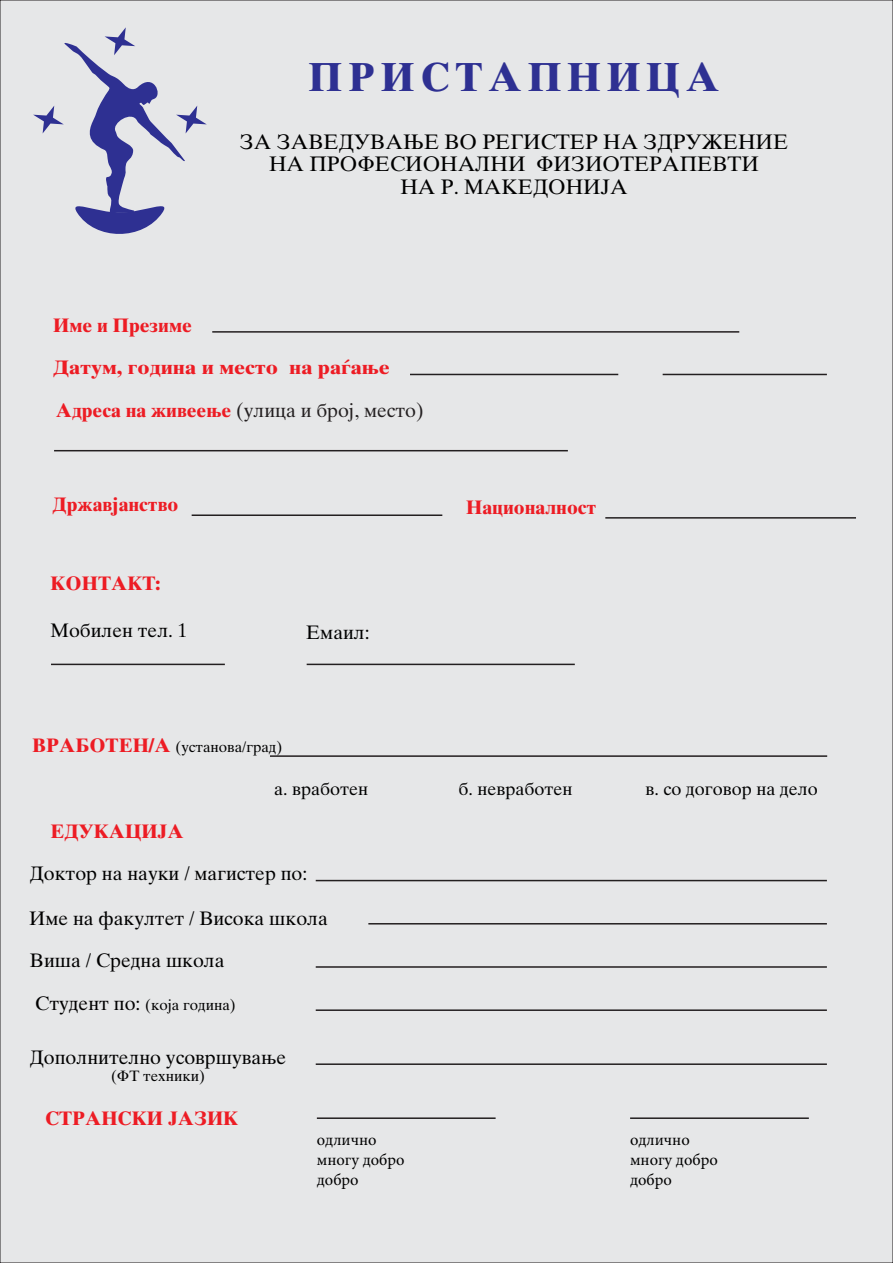
<style>
.page{position:relative;width:893px;height:1263px;background:#e6e7e8}
.page>*{position:absolute;margin:0;border:0;box-sizing:border-box;transform-origin:0 0}
.t1{font:700 40.5px "MACC Times";letter-spacing:.14em;color:#2e3092}
.t2{font:21px/22.5px "MACC Times";color:#000;text-align:center}
.t3{font:19.5px/42.2px "MACC Times";color:#000}
.t4{font:700 19.5px/41.7px "MACC Times";color:#ed1c24}
.t5{font:19.5px "MACC Times";color:#231f20}
.t6{font:18px "MACC Times";color:#000}
.t7{font:16.5px/19.8px "Minion Pro";color:#000}
.t8{font:15px "MACC Times";color:#000}
.s1{font-weight:700;color:#ed1c24}
.s2{font-weight:700;font-size:19.5px;color:#ed1c24}
.s3{font-size:19.5px}
</style>
<div class="page">
<hr style="left:212px;top:331px;width:527px;height:2px;background:#231f20">
<hr style="left:192px;top:514px;width:250px;height:2px;background:#231f20">
<hr style="left:605px;top:517px;width:251px;height:2px;background:#231f20">
<hr style="left:54px;top:450px;width:514px;height:1px;background:#231f20">
<hr style="left:410px;top:374px;width:208px;height:1px;background:#231f20">
<hr style="left:663px;top:374px;width:164px;height:1px;background:#231f20">
<hr style="left:51px;top:664px;width:174px;height:1px;background:#231f20">
<hr style="left:307px;top:664px;width:268px;height:1px;background:#231f20">
<hr style="left:270px;top:755px;width:557px;height:2px;background:#231f20">
<hr style="left:316px;top:880px;width:511px;height:1px;background:#231f20">
<hr style="left:368px;top:923px;width:459px;height:1px;background:#231f20">
<hr style="left:316px;top:966px;width:511px;height:2px;background:#231f20">
<hr style="left:316px;top:1009px;width:511px;height:2px;background:#231f20">
<hr style="left:316px;top:1063px;width:511px;height:2px;background:#231f20">
<hr style="left:317px;top:1117px;width:179px;height:2px;background:#231f20">
<hr style="left:630px;top:1117px;width:179px;height:2px;background:#231f20">
<svg style="left:33px;top:27px;width:174px;height:207px"></svg>
<h1 class="t1" style="left:309px;top:62px;width:412px">PRISTAPNICA</h1>
<p class="t2" style="left:240px;top:133px;width:550px">ZA ZAVEDUVAWE VO REGISTER NA ZDRU@ENIE<br>NA PROFESIONALNI FIZIOTERAPEVTI<br>NA R. MAKEDONIJA</p>
<p class="t4" style="left:53px;top:307px;width:338px">Ime i Prezime<br>Datum, godina i mesto na ra|awe</p>
<p class="t5" style="left:56px;top:403px;width:369px"><span class="s1">Adresa na `iveewe</span> (ulica i broj, mesto)</p>
<p class="t4" style="left:53px;top:486px;width:127px">Dr`avjanstvo</p>
<p class="t4" style="left:466px;top:489px;width:132px">Nacionalnost</p>
<p class="t4" style="left:50px;top:565px;width:111px">KONTAKT:</p>
<p class="t3" style="left:51px;top:611px;width:139px">Mobilen tel. 1</p>
<p class="t3" style="left:306px;top:613px;width:65px">Email:</p>
<p class="t8" style="left:32px;top:741px;width:252px"><span class="s2">VRABOTEN/A</span> (ustanova/grad)</p>
<p class="t6" style="left:274px;top:782px;width:96px">a. vraboten</p>
<p class="t6" style="left:459px;top:782px;width:116px">b. nevraboten</p>
<p class="t6" style="left:645px;top:782px;width:174px">v. so dogovor na delo</p>
<p class="t4" style="left:50px;top:813px;width:135px">EDUKACIJA</p>
<p class="t3" style="left:30px;top:855px;width:279px">Doktor na nauki / magister po:</p>
<p class="t3" style="left:29px;top:899px;width:300px">Ime na fakultet / Visoka {kola<br>Vi{a / Sredna {kola</p>
<p class="t8" style="left:35px;top:999px;width:202px"><span class="s3">Student po:</span> (koja godina)</p>
<p class="t3" style="left:30px;top:1038px;width:258px">Dopolnitelno usovr{uvawe</p>
<p class="t8" style="left:111px;top:1070px;width:95px">(FT tehniki)</p>
<p class="t4" style="left:45px;top:1099px;width:195px">STRANSKI JAZIK</p>
<p class="t7" style="left:317px;top:1130px;width:89px">одлично многу добро добро</p>
<p class="t7" style="left:630px;top:1130px;width:89px">одлично многу добро добро</p>
</div>
